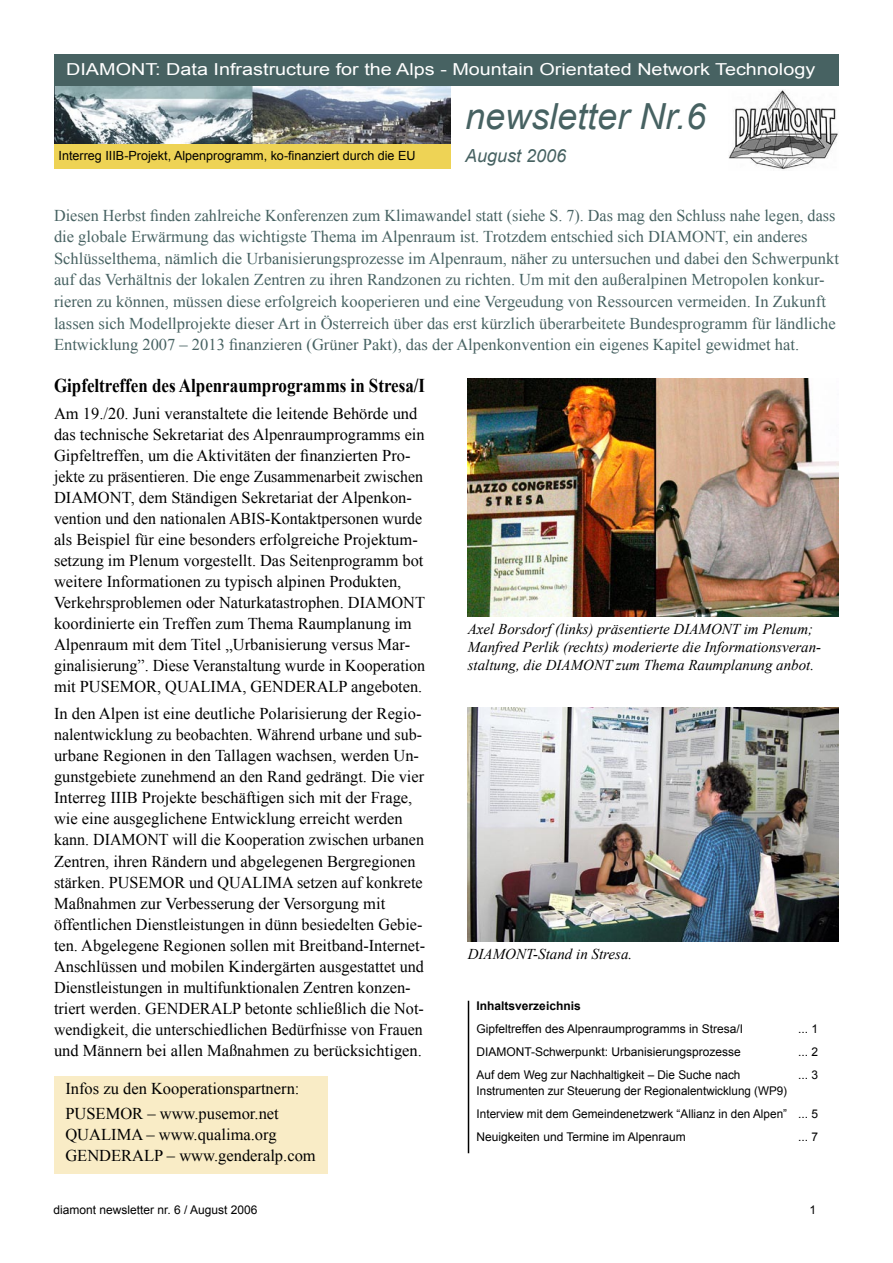
<style>
.page{position:relative;width:893px;height:1263px;background:#fff}
.page>*{position:absolute;margin:0;border:0;box-sizing:border-box;transform-origin:0 0}
.t1{font:italic 36px "Arial";color:#476262}
.Überschrift_Text{font:700 19.5px "Times New Roman";color:#000;scale:.87 1}
.t2{font:italic 18px "Arial";color:#476262}
.Fließtext{font:16.5px/21px "Times New Roman";color:#000}
.t3{font:16.5px/21.6px "Times New Roman";color:#476262}
.t4{font:16.5px "Arial";color:#fff;scale:1.2 1}
.Bildunterschrift{font:italic 15px/18px "Times New Roman";color:#000}
.t5{font:12.6px "Arial";color:#000}
.kastentext{font:12px/16.5px "Arial";color:#000}
.kastentext-2{font:700 12px "Arial";color:#000}
</style>
<div class="page">
<div style="left:55px;top:1076px;width:273px;height:98px;background:#f9ecc6"></div>
<div style="left:54px;top:130px;width:396px;height:38px;background:#eed355"></div>
<div style="left:54px;top:54px;width:785px;height:32px;background:#476262"></div>
<img style="left:729px;top:90px;width:109px;height:80px">
<img style="left:54px;top:86px;width:396px;height:58px">
<img style="left:468px;top:378px;width:371px;height:238px">
<img style="left:468px;top:707px;width:371px;height:234px">
<hr style="left:468px;top:1001px;width:1px;height:152px;background:#000">
<p class="t4" style="left:66px;top:59px;width:626px">DIAMONT: Data Infrastructure for the Alps - Mountain Orientated Network Technology</p>
<p class="t5" style="left:58px;top:148px;width:359px">Interreg IIIB-Projekt, Alpenprogramm, ko-finanziert durch die EU</p>
<p class="t1" style="left:465px;top:93px;width:242px">newsletter Nr.6</p>
<p class="t2" style="left:465px;top:144px;width:103px">August 2006</p>
<p class="t3" style="left:54px;top:204px;width:786px">Diesen Herbst finden zahlreiche Konferenzen zum Klimawandel statt (siehe S. 7). Das mag den Schluss nahe legen, dass die globale Erwärmung das wichtigste Thema im Alpenraum ist. Trotzdem entschied sich DIAMONT, ein anderes Schlüsselthema, nämlich die Urbanisierungsprozesse im Alpenraum, näher zu untersuchen und dabei den Schwerpunkt auf das Verhältnis der lokalen Zentren zu ihren Randzonen zu richten. Um mit den außeralpinen Metropolen konkur&shy;rieren zu können, müssen diese erfolgreich kooperieren und eine Vergeudung von Ressourcen vermeiden. In Zukunft lassen sich Modellprojekte dieser Art in Österreich über das erst kürzlich überarbeitete Bundesprogramm für ländliche Entwicklung 2007 – 2013 finanzieren (Grüner Pakt), das der Alpenkonvention ein eigenes Kapitel gewidmet hat.</p>
<p class="Überschrift_Text" style="left:54px;top:372px;width:428px">Gipfeltreffen des Alpenraumprogramms in Stresa/I</p>
<p class="Fließtext" style="left:54px;top:403px;width:373px">Am 19./20. Juni veranstaltete die leitende Behörde und das technische Sekretariat des Alpenraumprogramms ein Gipfeltreffen, um die Aktivitäten der finanzierten Pro&shy;jekte zu präsentieren. Die enge Zusammenarbeit zwischen DIAMONT, dem Ständigen Sekretariat der Alpenkon&shy;vention und den nationalen ABIS-Kontaktpersonen wurde als Beispiel für eine besonders erfolgreiche Projektum&shy;setzung im Plenum vorgestellt. Das Seitenprogramm bot weitere Informationen zu typisch alpinen Produkten, Verkehrsproblemen oder Naturkatastrophen. DIAMONT koordinierte ein Treffen zum Thema Raumplanung im Alpenraum mit dem Titel „Urbanisierung versus Mar&shy;ginalisierung”. Diese Veranstaltung wurde in Kooperation mit PUSEMOR, QUALIMA, GENDERALP angeboten.</p>
<p class="Fließtext" style="left:54px;top:703px;width:373px">In den Alpen ist eine deutliche Polarisierung der Regio&shy;nalentwicklung zu beobachten. Während urbane und sub&shy;urbane Regionen in den Tallagen wachsen, werden Un&shy;gunstgebiete zunehmend an den Rand gedrängt. Die vier Interreg IIIB Projekte beschäftigen sich mit der Frage, wie eine ausgeglichene Entwicklung erreicht werden kann. DIAMONT will die Kooperation zwischen urbanen Zentren, ihren Rändern und abgelegenen Bergregionen stärken. PUSEMOR und QUALIMA setzen auf konkrete Maßnahmen zur Verbesserung der Versorgung mit öffentlichen Dienstleistungen in dünn besiedelten Gebie&shy;ten. Abgelegene Regionen sollen mit Breitband-Internet-Anschlüssen und mobilen Kindergärten ausgestattet und Dienstleistungen in multifunktionalen Zentren konzen&shy;triert werden. GENDERALP betonte schließlich die Not&shy;wendigkeit, die unterschiedlichen Bedürfnisse von Frauen und Männern bei allen Maßnahmen zu berücksichtigen.</p>
<p class="Fließtext" style="left:65px;top:1077px;width:236px">Infos zu den Kooperationspartnern:</p>
<p class="Fließtext" style="left:65px;top:1103px;width:215px">PUSEMOR – www.pusemor.net</p>
<p class="Fließtext" style="left:65px;top:1124px;width:213px">QUALIMA – www.qualima.org</p>
<p class="Fließtext" style="left:65px;top:1145px;width:252px">GENDERALP – www.genderalp.com</p>
<p class="Bildunterschrift" style="left:468px;top:619px;width:355px">Axel Borsdorf (links) präsentierte DIAMONT im Plenum;<br>Manfred Perlik (rechts) moderierte die Informationsveran&shy;staltung, die DIAMONT zum Thema Raumplanung anbot.</p>
<p class="Bildunterschrift" style="left:468px;top:945px;width:166px">DIAMONT-Stand in Stresa.</p>
<p class="kastentext-2" style="left:477px;top:998px;width:106px">Inhaltsverzeichnis</p>
<p class="kastentext" style="left:477px;top:1020px;width:268px">Gipfeltreffen des Alpenraumprogramms in Stresa/I</p>
<p class="kastentext" style="left:477px;top:1043px;width:266px">DIAMONT-Schwerpunkt: Urbanisierungsprozesse</p>
<p class="kastentext" style="left:477px;top:1066px;width:312px">Auf dem Weg zur Nachhaltigkeit – Die Suche nach<br>Instrumenten zur Steuerung der Regionalentwicklung (WP9)</p>
<p class="kastentext" style="left:477px;top:1106px;width:312px">Interview mit dem Gemeindenetzwerk “Allianz in den Alpen”</p>
<p class="kastentext" style="left:477px;top:1128px;width:211px">Neuigkeiten und Termine im Alpenraum</p>
<p class="kastentext" style="left:798px;top:1020px;width:22px">... 1</p>
<p class="kastentext" style="left:798px;top:1043px;width:22px">... 2</p>
<p class="kastentext" style="left:798px;top:1066px;width:22px">... 3</p>
<p class="kastentext" style="left:798px;top:1106px;width:22px">... 5</p>
<p class="kastentext" style="left:798px;top:1128px;width:22px">... 7</p>
<p class="kastentext" style="left:53px;top:1202px;width:206px">diamont newsletter nr. 6 / August 2006</p>
<p class="kastentext" style="left:809px;top:1202px;width:8px">1</p>
</div>
